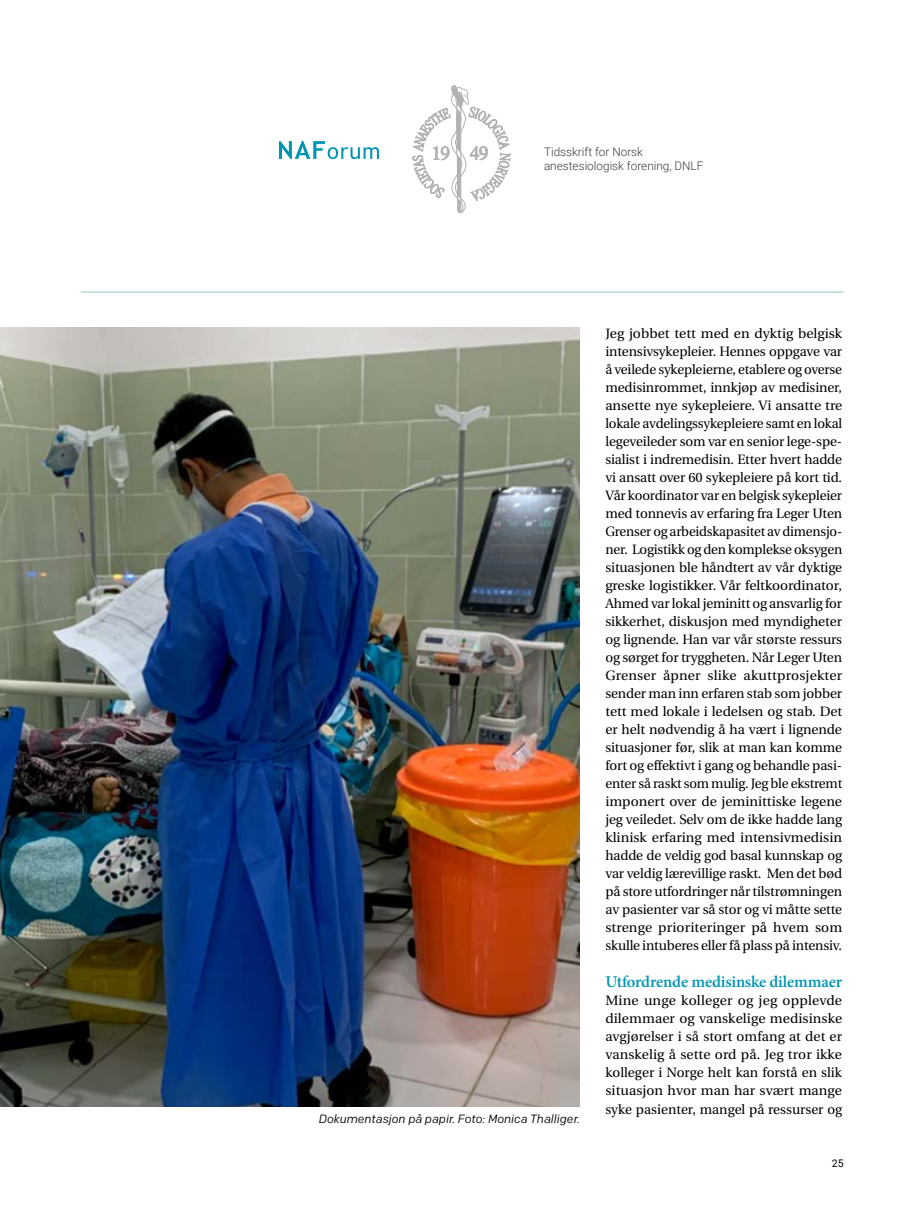
<style>
.page{position:relative;width:923px;height:1212px;background:#fff}
.page>*{position:absolute;margin:0;border:0;box-sizing:border-box;transform-origin:0 0}
.t1{font:600 16.5px "Minion Pro";letter-spacing:-.01em;color:#0096b3}
.t2{font:13.5px/18px "Utopia";color:#000;text-align:justify}
.t3{font:italic 12px "Colfax";color:#000}
.t4{font:300 11.85px/14.1px "Roboto";color:#3c3c3b}
.t5{font:10.5px "Roboto";color:#000}
</style>
<div class="page">
<hr style="left:81px;top:292px;width:762px;height:1px;background:#61b0ba">
<svg style="left:412px;top:85px;width:98px;height:128px"></svg>
<svg style="left:279px;top:141px;width:100px;height:18px"></svg>
<img style="left:0;top:327px;width:580px;height:779px">
<p class="t4" style="left:544px;top:144px;width:161px">Tidsskrift for Norsk anestesiologisk forening, DNLF</p>
<p class="t3" style="left:319px;top:1111px;width:262px">Dokumentasjon på papir. Foto: Monica Thalliger.</p>
<p class="t2" style="left:605px;top:324px;width:238px">Jeg jobbet tett med en dyktig belgisk intensivsykepleier. Hennes oppgave var å veilede sykepleierne, etablere og overse medisinrommet, innkjøp av medisiner, ansette nye sykepleiere. Vi ansatte tre lokale avdelingssykepleiere samt en lokal legeveileder som var en senior lege-spe&shy;sialist i indremedisin. Etter hvert hadde vi ansatt over 60 sykepleiere på kort tid.<br>Vår koordinator var en belgisk sykepleier med tonnevis av erfaring fra Leger Uten Grenser og arbeidskapasitet av dimensjo&shy;ner. Logistikk og den komplekse oksygen situasjonen ble håndtert av vår dyktige greske logistikker. Vår feltkoordinator, Ahmed var lokal jeminitt og ansvarlig for sikkerhet, diskusjon med myndigheter og lignende. Han var vår største ressurs og sørget for tryggheten. Når Leger Uten Grenser åpner slike akuttprosjekter sender man inn erfaren stab som jobber tett med lokale i ledelsen og stab. Det er helt nødvendig å ha vært i lignende situasjoner før, slik at man kan komme fort og effektivt i gang og behandle pasi&shy;enter så raskt som mulig. Jeg ble ekstremt imponert over de jeminittiske legene jeg veiledet. Selv om de ikke hadde lang klinisk erfaring med intensivmedisin hadde de veldig god basal kunnskap og var veldig lærevillige raskt. Men det bød på store utfordringer når tilstrømningen av pasienter var så stor og vi måtte sette strenge prioriteringer på hvem som skulle intuberes eller få plass på intensiv.</p>
<p class="t1" style="left:605px;top:971px;width:238px">Utfordrende medisinske dilemmaer</p>
<p class="t2" style="left:605px;top:992px;width:238px">Mine unge kolleger og jeg opplevde dilemmaer og vanskelige medisinske avgjørelser i så stort omfang at det er vanskelig å sette ord på. Jeg tror ikke kolleger i Norge helt kan forstå en slik situasjon hvor man har svært mange syke pasienter, mangel på ressurser og</p>
<p class="t5" style="left:832px;top:1156px;width:13px">25</p>
</div>
